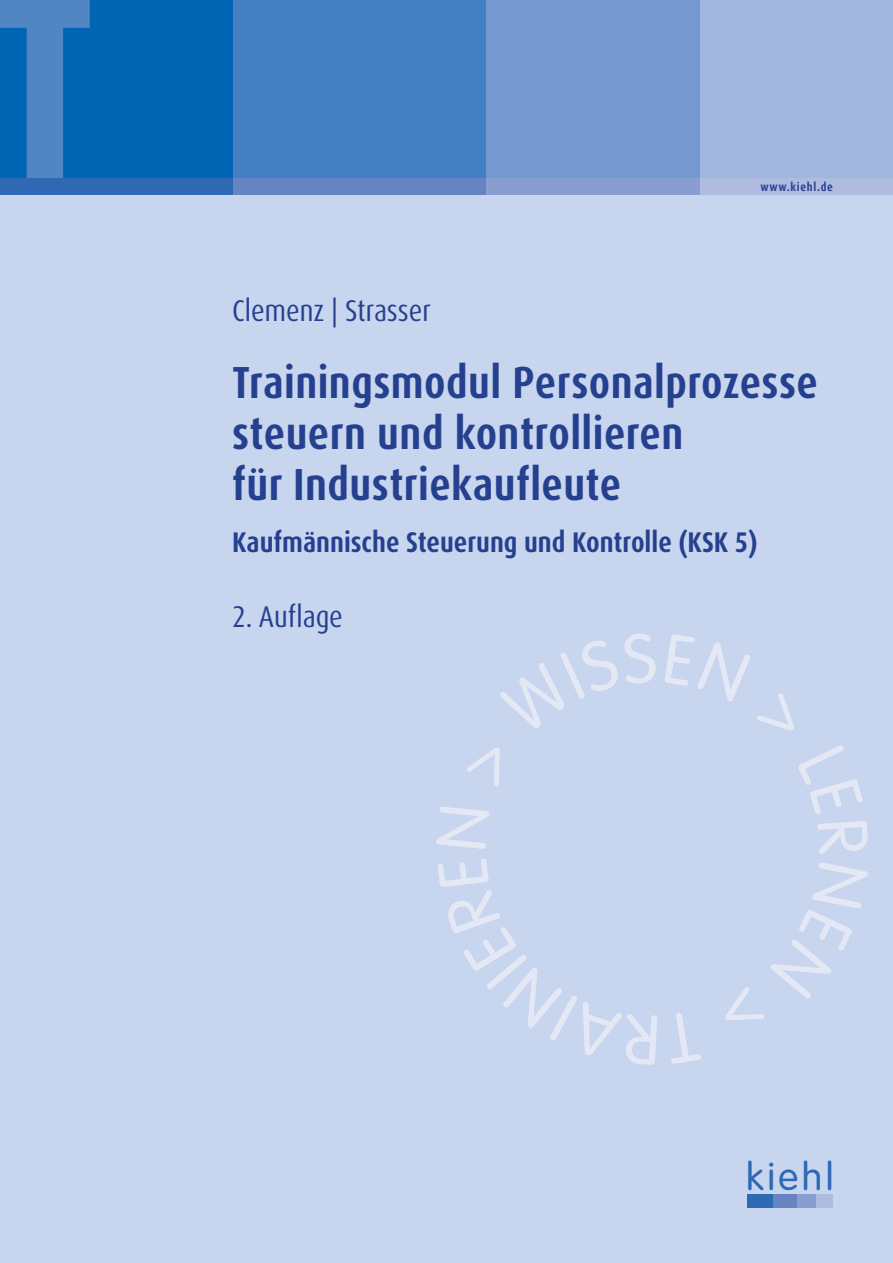
<style>
.page{position:relative;width:893px;height:1263px;background:#c7d5ee}
.page>*{position:absolute;margin:0;border:0;box-sizing:border-box;transform-origin:0 0}
.t1{font:700 condensed 45px/51px "Dax Pro";letter-spacing:.01em;color:#25408e}
.t2{font:300 38.1px "VAG Rounded LT";letter-spacing:.09em;color:#2f69b3}
.t3{font:condensed 30px "Dax Pro";color:#25408e}
.t4{font:700 condensed 28.5px "Dax Pro";color:#25408e}
.t5{font:700 condensed 12px "Dax Pro";letter-spacing:.06em;color:#25408e}
</style>
<div class="page">
<div style="left:483px;top:0;width:219px;height:180px;background:#7598cf"></div>
<div style="left:483px;top:179px;width:219px;height:16px;background:#899dd0"></div>
<div style="left:231px;top:0;width:255px;height:180px;background:#447fc1"></div>
<div style="left:231px;top:179px;width:255px;height:16px;background:#6683c2"></div>
<div style="left:700px;top:0;width:193px;height:180px;background:#a2b7df"></div>
<div style="left:700px;top:179px;width:193px;height:16px;background:#afbbdf"></div>
<div style="left:0;top:0;width:232px;height:181px;background:#0066b3"></div>
<svg style="left:0;top:0;width:90px;height:179px"></svg>
<div style="left:748px;top:1194px;width:26px;height:14px;background:#2f69b3"></div>
<div style="left:774px;top:1194px;width:26px;height:14px;background:#6683c2"></div>
<div style="left:797px;top:1194px;width:26px;height:14px;background:#899dd0"></div>
<div style="left:817px;top:1194px;width:16px;height:14px;background:#afbbdf"></div>
<div style="left:0;top:179px;width:232px;height:16px;background:#2f69b3"></div>
<p class="t5" style="left:760px;top:183px;width:74px">www.kiehl.de</p>
<p class="t3" style="left:232px;top:300px;width:200px">Clemenz | Strasser</p>
<p class="t1" style="left:232px;top:362px;width:587px">Trainingsmodul Personalprozesse steuern und kontrollieren<br>für Industriekaufleute</p>
<p class="t4" style="left:232px;top:532px;width:527px">Kaufmännische Steuerung und Kontrolle (KSK 5)</p>
<p class="t3" style="left:232px;top:606px;width:112px">2. Auflage</p>
<p class="t2" style="left:746px;top:1162px;width:89px">kiehl</p>
</div>
